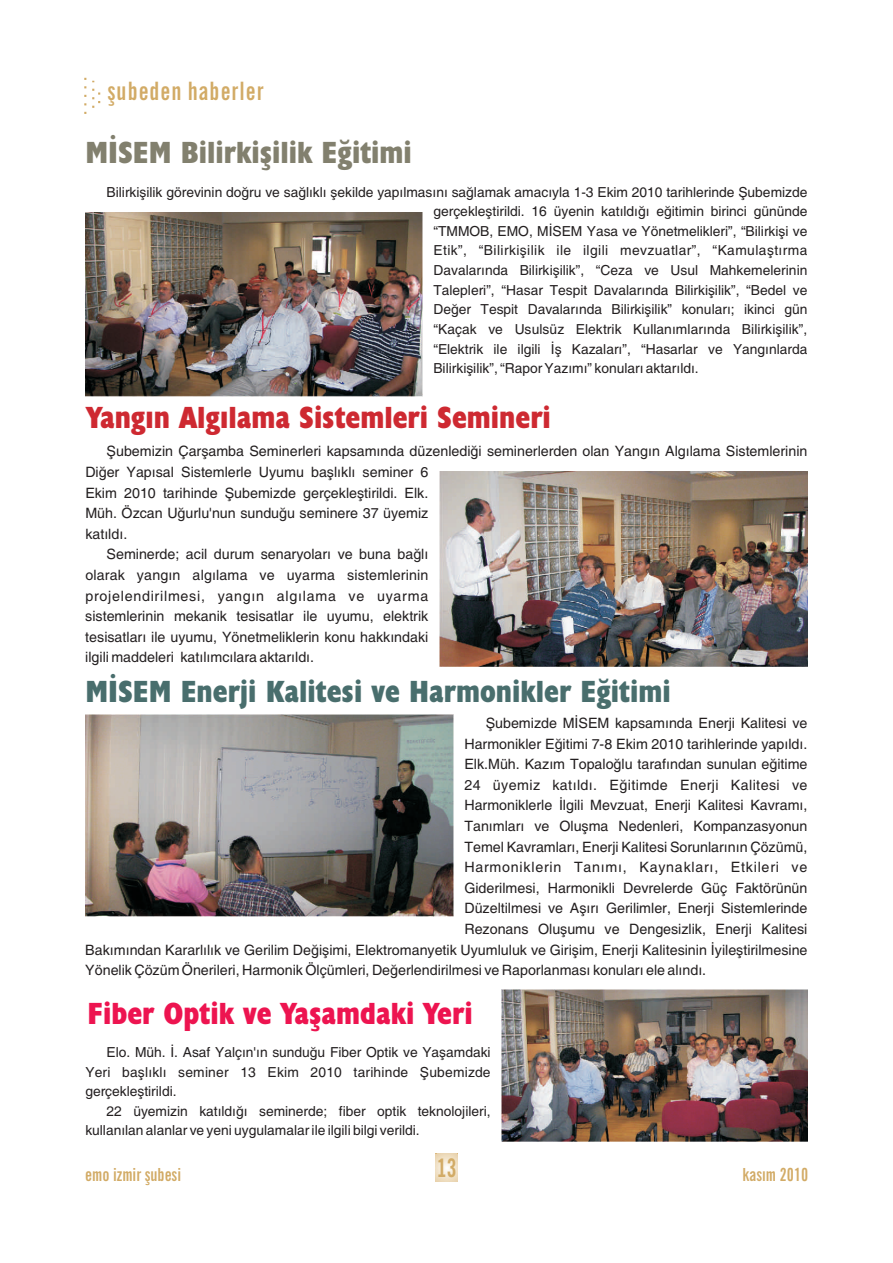
<style>
.page{position:relative;width:893px;height:1263px;background:#fff}
.page>*{position:absolute;margin:0;border:0;box-sizing:border-box;transform-origin:0 0}
.t1{font:700 condensed 30.9px "Humanist 521 BT Xtra";color:#496e6d}
.t2{font:700 condensed 30.9px "Humanist 521 BT Xtra";color:#ce2931}
.t3{font:700 condensed 30.9px "Humanist 521 BT Xtra";color:#ed1450}
.t4{font:700 condensed 30.9px "Humanist 521 BT Xtra";color:#82806e}
.t5{font:700 condensed 25.5px "News Gothic BT";color:#d2ab66;scale:.88 1}
.t6{font:700 extra-condensed 25.35px "News Gothic BT";letter-spacing:.045em;color:#d2ab66}
.t7{font:700 extra-condensed 18px "News Gothic BT";color:#d2ab66}
.t8{font:14.25px "Helvetica";color:#231f20}
.t9{font:14.25px "Helvetica";letter-spacing:.055em;color:#231f20}
.t10{font:14.25px "Helvetica";letter-spacing:.03em;color:#231f20}
.t11{font:13.8px/19.6px "Helvetica";color:#231f20;text-align:justify}
</style>
<div class="page">
<svg style="left:436px;top:1153px;width:21px;height:29px"></svg>
<svg style="left:84px;top:77px;width:2px;height:37px"></svg>
<svg style="left:92px;top:81px;width:8px;height:27px"></svg>
<img style="left:85px;top:213px;width:338px;height:184px">
<img style="left:439px;top:471px;width:368px;height:195px">
<img style="left:85px;top:715px;width:369px;height:202px">
<img style="left:501px;top:990px;width:306px;height:151px">
<h3 class="t6" style="left:107px;top:81px;width:157px">şubeden haberler</h3>
<h1 class="t4" style="left:85px;top:140px;width:328px">MİSEM Bilirkişilik Eğitimi</h1>
<p class="t11" style="left:433px;top:183px;width:375px;text-indent:-327px">Bilirkişilik görevinin doğru ve sağlıklı şekilde yapılmasını sağlamak amacıyla 1-3 Ekim 2010 tarihlerinde Şubemizde gerçekleştirildi. 16 üyenin katıldığı eğitimin birinci gününde “TMMOB, EMO, MİSEM Yasa ve Yönetmelikleri”, “Bilirkişi ve Etik”, “Bilirkişilik ile ilgili mevzuatlar”, “Kamulaştırma Davalarında Bilirkişilik”, “Ceza ve Usul Mahkemelerinin Talepleri”, “Hasar Tespit Davalarında Bilirkişilik”, “Bedel ve Değer Tespit Davalarında Bilirkişilik” konuları; ikinci gün “Kaçak ve Usulsüz Elektrik Kullanımlarında Bilirkişilik”, “Elektrik ile ilgili İş Kazaları”, “Hasarlar ve Yangınlarda Bilirkişilik”, “Rapor Yazımı” konuları aktarıldı.</p>
<h1 class="t2" style="left:86px;top:404px;width:466px">Yangın Algılama Sistemleri Semineri</h1>
<p class="t8" style="left:107px;top:446px;width:702px">Şubemizin Çarşamba Seminerleri kapsamında düzenlediği seminerlerden olan Yangın Algılama Sistemlerinin</p>
<p class="t8" style="left:85px;top:467px;width:345px">Diğer Yapısal Sistemlerle Uyumu başlıklı seminer 6</p>
<p class="t8" style="left:85px;top:487px;width:345px">Ekim 2010 tarihinde Şubemizde gerçekleştirildi. Elk.</p>
<p class="t8" style="left:85px;top:508px;width:345px">Müh. Özcan Uğurlu'nun sunduğu seminere 37 üyemiz</p>
<p class="t8" style="left:85px;top:528px;width:43px">katıldı.</p>
<p class="t8" style="left:107px;top:549px;width:323px">Seminerde; acil durum senaryoları ve buna bağlı</p>
<p class="t8" style="left:85px;top:570px;width:345px">olarak yangın algılama ve uyarma sistemlerinin</p>
<p class="t9" style="left:85px;top:590px;width:345px">projelendirilmesi, yangın algılama ve uyarma</p>
<p class="t8" style="left:85px;top:611px;width:345px">sistemlerinin mekanik tesisatlar ile uyumu, elektrik</p>
<p class="t8" style="left:85px;top:631px;width:345px">tesisatları ile uyumu, Yönetmeliklerin konu hakkındaki</p>
<p class="t8" style="left:85px;top:652px;width:230px">ilgili maddeleri katılımcılara aktarıldı.</p>
<h1 class="t1" style="left:85px;top:678px;width:587px">MİSEM Enerji Kalitesi ve Harmonikler Eğitimi</h1>
<p class="t8" style="left:486px;top:718px;width:323px">Şubemizde MİSEM kapsamında Enerji Kalitesi ve</p>
<p class="t8" style="left:464px;top:738px;width:344px">Harmonikler Eğitimi 7-8 Ekim 2010 tarihlerinde yapıldı.</p>
<p class="t8" style="left:464px;top:759px;width:344px">Elk.Müh. Kazım Topaloğlu tarafından sunulan eğitime</p>
<p class="t10" style="left:464px;top:779px;width:344px">24 üyemiz katıldı. Eğitimde Enerji Kalitesi ve</p>
<p class="t8" style="left:464px;top:800px;width:345px">Harmoniklerle İlgili Mevzuat, Enerji Kalitesi Kavramı,</p>
<p class="t8" style="left:464px;top:821px;width:344px">Tanımları ve Oluşma Nedenleri, Kompanzasyonun</p>
<p class="t8" style="left:464px;top:841px;width:344px">Temel Kavramları, Enerji Kalitesi Sorunlarının Çözümü,</p>
<p class="t9" style="left:464px;top:862px;width:344px">Harmoniklerin Tanımı, Kaynakları, Etkileri ve</p>
<p class="t8" style="left:464px;top:882px;width:344px">Giderilmesi, Harmonikli Devrelerde Güç Faktörünün</p>
<p class="t8" style="left:464px;top:903px;width:344px">Düzeltilmesi ve Aşırı Gerilimler, Enerji Sistemlerinde</p>
<p class="t8" style="left:464px;top:924px;width:344px">Rezonans Oluşumu ve Dengesizlik, Enerji Kalitesi</p>
<p class="t8" style="left:85px;top:944px;width:724px">Bakımından Kararlılık ve Gerilim Değişimi, Elektromanyetik Uyumluluk ve Girişim, Enerji Kalitesinin İyileştirilmesine</p>
<p class="t8" style="left:85px;top:965px;width:622px">Yönelik Çözüm Önerileri, Harmonik Ölçümleri, Değerlendirilmesi ve Raporlanması konuları ele alındı.</p>
<h1 class="t3" style="left:87px;top:1000px;width:387px">Fiber Optik ve Yaşamdaki Yeri</h1>
<p class="t11" style="left:85px;top:1043px;width:407px;text-indent:21px">Elo. Müh. İ. Asaf Yalçın'ın sunduğu Fiber Optik ve Yaşamdaki Yeri başlıklı seminer 13 Ekim 2010 tarihinde Şubemizde gerçekleştirildi.</p>
<p class="t11" style="left:85px;top:1102px;width:407px;text-indent:21px">22 üyemizin katıldığı seminerde; fiber optik teknolojileri, kullanılan alanlar ve yeni uygulamalar ile ilgili bilgi verildi.</p>
<p class="t7" style="left:85px;top:1167px;width:97px">emo izmir şubesi</p>
<h2 class="t5" style="left:437px;top:1157px;width:23px">13</h2>
<p class="t7" style="left:743px;top:1168px;width:67px">kasım 2010</p>
</div>
